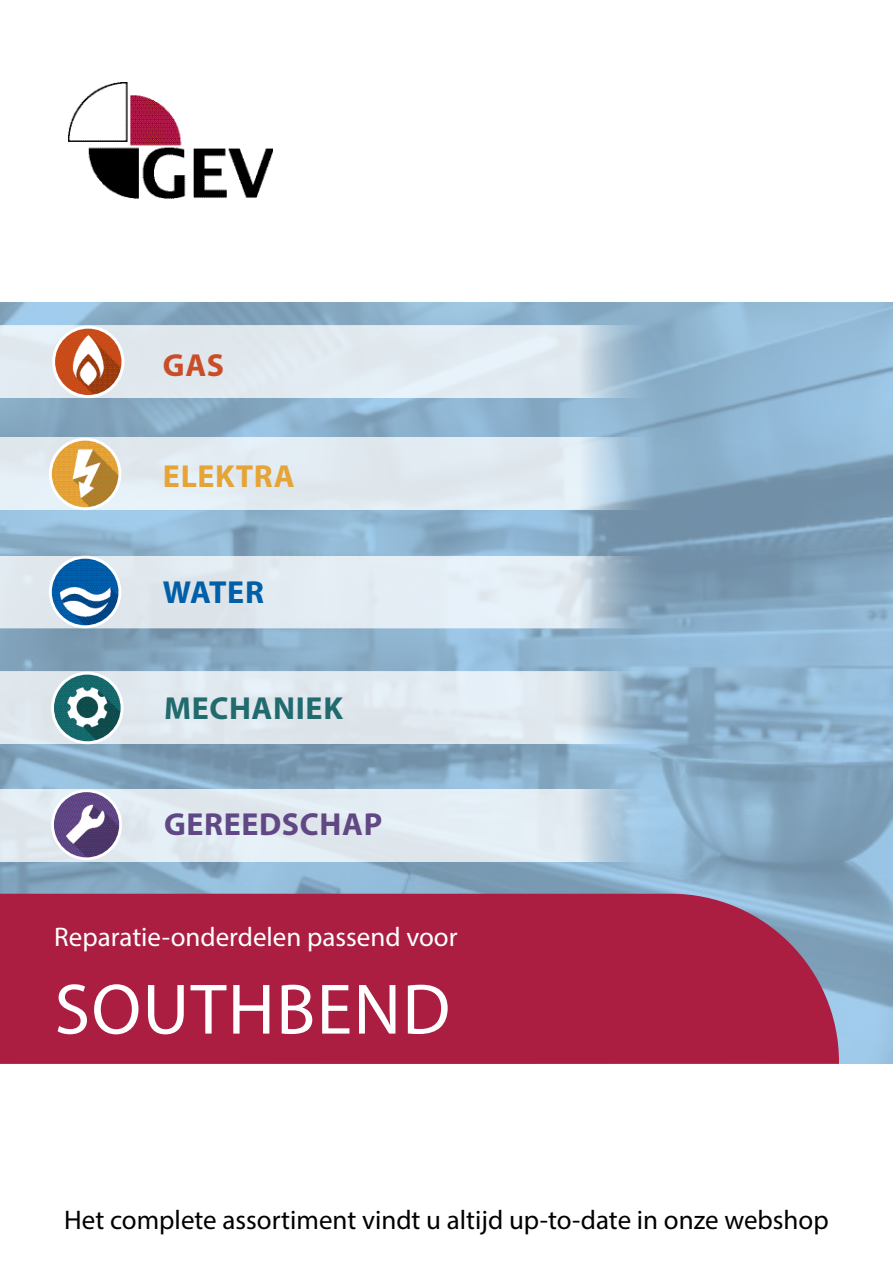
<style>
.page{position:relative;width:893px;height:1263px;background:#fff}
.page>*{position:absolute;margin:0;border:0;box-sizing:border-box;transform-origin:0 0}
.t1{font:72px "Myriad Pro";letter-spacing:.02em;color:#fff}
.t2{font:700 31.95px "Myriad Pro";letter-spacing:.02em;color:#614885}
.t3{font:700 31.95px "Myriad Pro";letter-spacing:.02em;color:#216a6e}
.t4{font:700 31.95px "Myriad Pro";letter-spacing:.02em;color:#e6a437}
.t5{font:700 31.95px "Myriad Pro";letter-spacing:-.005em;color:#005fa6}
.t6{font:700 31.95px "Myriad Pro";color:#c94d27}
.t7{font:27px "Myriad Pro";color:#000}
.t8{font:27px "Myriad Pro";color:#fff}
</style>
<div class="page">
<img style="left:68px;top:83px;width:205px;height:115px">
<svg style="left:0;top:326px;width:665px;height:72px;fill:#e1e9ef"></svg>
<svg style="left:0;top:438px;width:665px;height:72px;fill:#e1eaf0"></svg>
<svg style="left:0;top:556px;width:665px;height:72px;fill:#e2ebf1"></svg>
<svg style="left:0;top:672px;width:665px;height:72px;fill:#e0e8ee"></svg>
<svg style="left:0;top:789px;width:665px;height:72px;fill:#e1eaf1"></svg>
<img style="left:54px;top:327px;width:69px;height:69px;border-radius:35px">
<div style="left:52px;top:326px;width:72px;height:72px;border:3px solid #fff;border-radius:50%"></div>
<img style="left:50px;top:439px;width:70px;height:70px;border-radius:35px">
<div style="left:49px;top:438px;width:72px;height:72px;border:3px solid #fff;border-radius:50%"></div>
<img style="left:50px;top:557px;width:70px;height:70px;border-radius:35px">
<div style="left:49px;top:556px;width:72px;height:72px;border:3px solid #fff;border-radius:50%"></div>
<img style="left:53px;top:673px;width:69px;height:70px;border-radius:35px">
<div style="left:51px;top:672px;width:73px;height:72px;border:3px solid #fff;border-radius:50%"></div>
<img style="left:52px;top:791px;width:69px;height:68px;border-radius:34px">
<div style="left:51px;top:789px;width:71px;height:71px;border:3px solid #fff;border-radius:50%"></div>
<div style="left:0;top:894px;width:839px;height:170px;background:#ab1e42"></div>
<p class="t6" style="left:163px;top:345px;width:63px">GAS</p>
<p class="t4" style="left:163px;top:456px;width:133px">ELEKTRA</p>
<p class="t5" style="left:163px;top:571px;width:102px">WATER</p>
<p class="t3" style="left:164px;top:688px;width:180px">MECHANIEK</p>
<p class="t2" style="left:164px;top:804px;width:220px">GEREEDSCHAP</p>
<p class="t8" style="left:54px;top:920px;width:405px">Reparatie-onderdelen passend voor</p>
<h1 class="t1" style="left:55px;top:965px;width:397px">SOUTHBEND</h1>
<p class="t7" style="left:64px;top:1203px;width:766px">Het complete assortiment vindt u altijd up-to-date in onze webshop</p>
</div>
